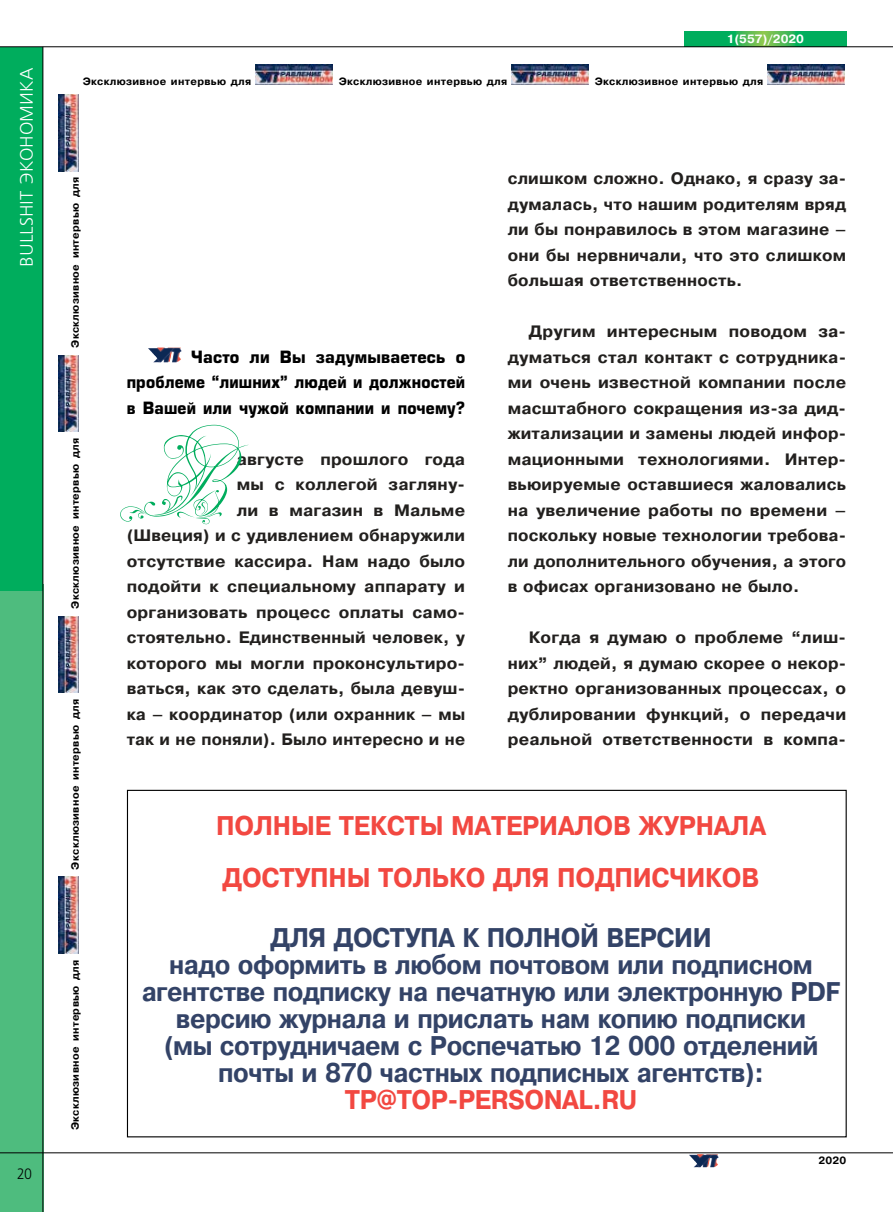
<style>
.page{position:relative;width:893px;height:1212px;background:#fff}
.page>*{position:absolute;margin:0;border:0;box-sizing:border-box;transform-origin:0 0}
.t1{font:500 90px "Venski Sad Two";color:#00ad5d}
.t2{font:700 27px "Pragmatica";letter-spacing:-.02em;color:#334367;scale:.92 1}
.t3{font:700 27px/52.1px "Pragmatica";letter-spacing:.09em;color:#f24841;scale:.92 1}
.t4{font:700 27px "Pragmatica";letter-spacing:-.02em;color:#f24841;scale:.92 1}
.t5{font:18px "Free Set C";color:#fff}
.t6{font:700 16.5px/25.5px "Pragmatica";letter-spacing:.01em;color:#22201e;text-align:justify}
.t7{font:700 16.5px/25.5px "Europe";letter-spacing:.01em;color:#000;text-align:justify}
.t8{font:15px "Free Set C";color:#000;scale:.9 1}
.t9{font:700 12px "Pragmatica";color:#fff}
.t10{font:700 10.5px "Pragmatica";letter-spacing:.03em;color:#000}
</style>
<div class="page">
<div style="left:0;top:584px;width:43px;height:628px;background:#4ebc7e"></div>
<div style="left:0;top:47px;width:43px;height:543px;background:#00ad5d"></div>
<svg style="left:685px;top:31px;width:161px;height:15px"></svg>
<hr style="left:43px;top:47px;width:1px;height:1165px;background:#000">
<hr style="left:0;top:46px;width:893px;height:1px;background:#000">
<hr style="left:0;top:1152px;width:893px;height:1px;background:#000">
<img style="left:256px;top:65px;width:76px;height:20px">
<img style="left:512px;top:65px;width:76px;height:20px">
<img style="left:768px;top:65px;width:76px;height:20px">
<img style="left:59px;top:877px;width:20px;height:77px">
<img style="left:59px;top:616px;width:20px;height:77px">
<img style="left:59px;top:355px;width:20px;height:77px">
<img style="left:59px;top:94px;width:20px;height:77px">
<img style="left:689px;top:1154px;width:30px;height:13px">
<img style="left:148px;top:347px;width:34px;height:15px">
<p class="t5" style="left:17px;top:266px;width:200px;rotate:-90deg">bullshit экономика</p>
<p class="t8" style="left:17px;top:1165px;width:18px">20</p>
<p class="t9" style="left:727px;top:31px;width:79px">1(557)/2020</p>
<p class="t10" style="left:83px;top:74px;width:170px">Эксклюзивное интервью для</p>
<p class="t10" style="left:339px;top:74px;width:170px">Эксклюзивное интервью для</p>
<p class="t10" style="left:595px;top:74px;width:170px">Эксклюзивное интервью для</p>
<p class="t10" style="left:68px;top:348px;width:172px;rotate:-90deg">Эксклюзивное интервью для</p>
<p class="t10" style="left:68px;top:609px;width:172px;rotate:-90deg">Эксклюзивное интервью для</p>
<p class="t10" style="left:68px;top:869px;width:172px;rotate:-90deg">Эксклюзивное интервью для</p>
<p class="t10" style="left:68px;top:1130px;width:172px;rotate:-90deg">Эксклюзивное интервью для</p>
<p class="t7" style="left:127px;top:344px;width:340px;text-indent:64px">Часто ли Вы задумываетесь о проблеме “лишних” людей и должностей в Вашей или чужой компании и почему?</p>
<p class="t6" style="left:127px;top:446px;width:340px;text-align:right">августе прошлого года<br>мы с коллегой загляну-<br>ли в магазин в Мальме<br>(Швеция) и с удивлением обнаружили отсутствие кассира. Нам надо было подойти к специальному аппарату и организовать процесс оплаты само&shy;стоятельно. Единственный человек, у которого мы могли проконсультиро&shy;ваться, как это сделать, была девуш&shy;ка – координатор (или охранник – мы так и не поняли). Было интересно и не</p>
<h1 class="t1" style="left:119px;top:432px;width:110px">В</h1>
<p class="t6" style="left:508px;top:166px;width:340px">слишком сложно. Однако, я сразу за&shy;думалась, что нашим родителям вряд ли бы понравилось в этом магазине – они бы нервничали, что это слишком большая ответственность.</p>
<p class="t6" style="left:508px;top:319px;width:340px;text-indent:21px">Другим интересным поводом за&shy;думаться стал контакт с сотрудника&shy;ми очень известной компании после масштабного сокращения из-за дид&shy;житализации и замены людей инфор&shy;мационными технологиями. Интер&shy;вьюируемые оставшиеся жаловались на увеличение работы по времени – поскольку новые технологии требова&shy;ли дополнительного обучения, а этого в офисах организовано не было.</p>
<p class="t6" style="left:508px;top:625px;width:340px;text-indent:21px">Когда я думаю о проблеме “лиш&shy;них” людей, я думаю скорее о некор&shy;ректно организованных процессах, о дублировании функций, о передачи реальной ответственности в компа-</p>
<h2 class="t3" style="left:216px;top:800px;width:597px">Полные Тексты материалов журнала доступны только для подп исчиков</h2>
<h2 class="t2" style="left:270px;top:920px;width:276px">ДЛЯ ДОСТУПА К ПОЛНО</h2>
<h2 class="t2" style="left:580px;top:920px;width:85px">Й ВЕРСИИ</h2>
<h2 class="t2" style="left:169px;top:947px;width:701px">надо оформить в любом почтовом или подписном</h2>
<h2 class="t2" style="left:142px;top:974px;width:761px">агентстве подписку на печатную или электронную PDF</h2>
<h2 class="t2" style="left:176px;top:1001px;width:686px">версию журнала и прислать нам копию подписки</h2>
<h2 class="t2" style="left:164px;top:1028px;width:713px">(мы сотрудничаем с Роспечатью 12 000 отделений</h2>
<h2 class="t2" style="left:218px;top:1055px;width:595px">почты и 870 частных подписных агентств):</h2>
<h2 class="t4" style="left:345px;top:1082px;width:315px">TP@TOP-PERSONAL.RU</h2>
<p class="t10" style="left:818px;top:1154px;width:29px">2020</p>
</div>
